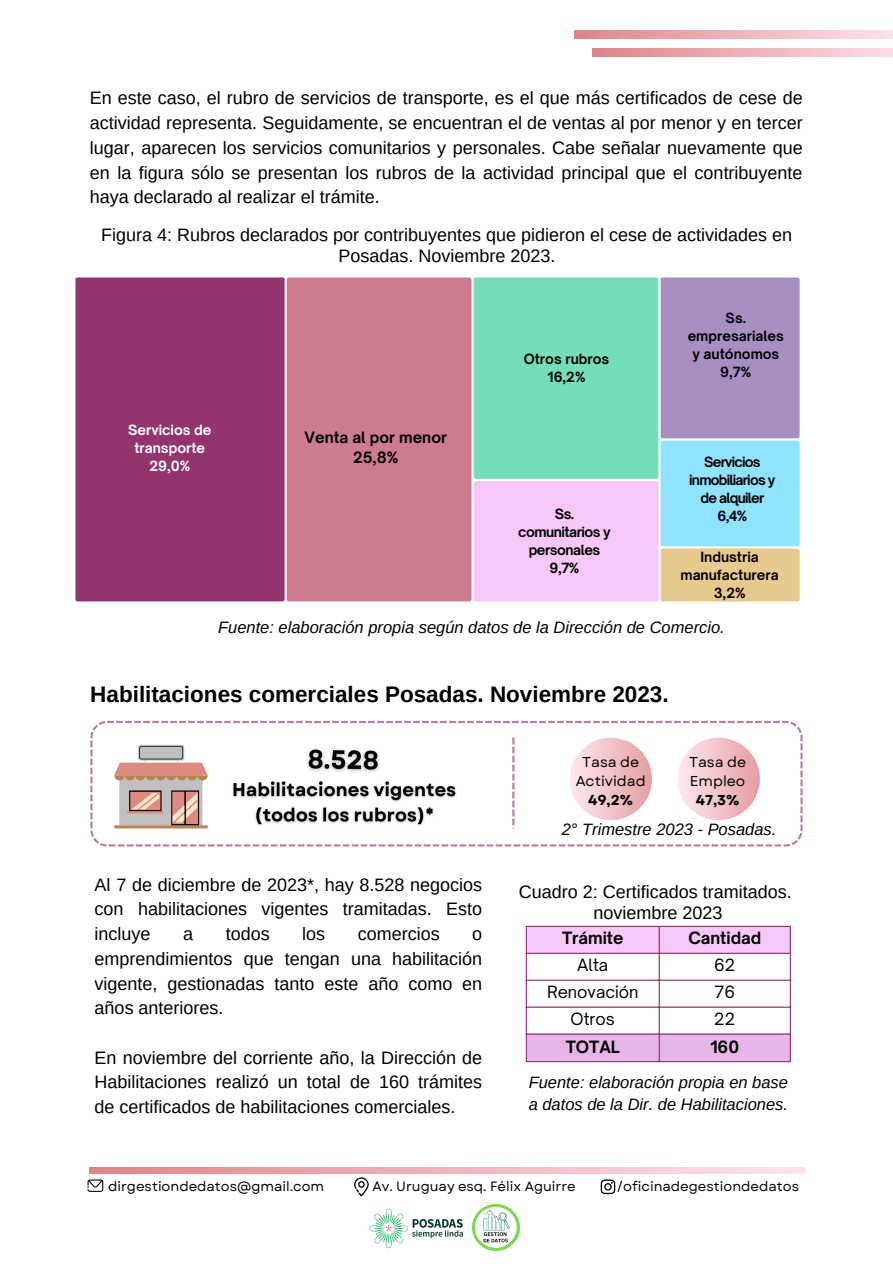
<style>
.page{position:relative;width:893px;height:1264px;background:#fff}
.page>*{position:absolute;margin:0;border:0;box-sizing:border-box;transform-origin:0 0}
.t1{font:700 22.5px "Arimo";color:#000}
.t2{font:18px/24.8px "Arimo";color:#000;text-align:justify}
.t3{font:italic 16.5px/22.5px "Arimo";color:#000}
.t4{font:16.2px "Open Sauce One";color:#000}
.t5{font:700 16.2px "Open Sauce One";color:#000}
.t6{font:700 15px "Open Sauce One";color:#000}
.t7{font:14.25px/19px "Garet";color:#000;text-align:center}
.t8{font:700 13.5px/18px "Open Sauce One";color:#000;text-align:center}
.t9{font:13.5px "Garet";color:#020202}
.t10{font:700 13.5px/18px "Open Sauce One";letter-spacing:-.055em;color:#000;text-align:center}
.t11{font:700 13.5px/18px "Open Sauce One";letter-spacing:-.035em;color:#000;text-align:center}
.t12{font:700 13.5px/18px "Open Sauce One";color:#fff;text-align:center}
.t13{font:800 1.5px "Open Sans";color:#000}
.s1{font-weight:700}
</style>
<div class="page">
<svg style="left:87px;top:1179px;width:16px;height:12px"></svg>
<svg style="left:354px;top:1177px;width:15px;height:19px"></svg>
<svg style="left:600px;top:1179px;width:15px;height:15px"></svg>
<img style="left:471px;top:1203px;width:49px;height:48px">
<img style="left:369px;top:1208px;width:94px;height:40px">
<svg style="left:90px;top:1167px;width:714px;height:6px;background:#eeb4ba"></svg>
<svg style="left:575px;top:31px;width:317px;height:7px;background:#edb3b9"></svg>
<svg style="left:592px;top:49px;width:300px;height:7px;background:#ecb0b6"></svg>
<div style="left:75px;top:277px;width:209px;height:324px;background:#94346e"></div>
<div style="left:287px;top:277px;width:184px;height:324px;background:#ce7b8f"></div>
<div style="left:298px;top:427px;width:155px;height:44px;background:#ce7b8f"></div>
<div style="left:123px;top:419px;width:94px;height:58px;background:#94346e"></div>
<svg style="left:473px;top:277px;width:326px;height:324px;background:#a9c8cf"></svg>
<svg style="left:90px;top:720px;width:712px;height:126px"></svg>
<svg style="left:114px;top:744px;width:93px;height:84px"></svg>
<div style="left:569px;top:737px;width:83px;height:83px;background:linear-gradient(to right,#ffeaf2,#e49fa1);border-radius:50%"></div>
<div style="left:677px;top:737px;width:82px;height:83px;background:linear-gradient(to right,#ffeaf2,#e4a0a2);border-radius:50%"></div>
<svg style="left:512px;top:737px;width:2px;height:91px"></svg>
<img style="left:229px;top:777px;width:233px;height:53px">
<img style="left:300px;top:740px;width:86px;height:39px">
<div style="left:527px;top:927px;width:262px;height:25px;background:#f7c8f7"></div>
<div style="left:527px;top:1034px;width:262px;height:27px;background:#e8b5e8"></div>
<hr style="left:525px;top:927px;width:2px;height:134px;background:#94346e">
<hr style="left:658px;top:927px;width:1px;height:134px;background:#94346e">
<hr style="left:789px;top:927px;width:1px;height:134px;background:#94346e">
<hr style="left:525px;top:925px;width:265px;height:2px;background:#94346e">
<hr style="left:525px;top:952px;width:265px;height:1px;background:#94346e">
<hr style="left:525px;top:979px;width:265px;height:1px;background:#94346e">
<hr style="left:525px;top:1006px;width:265px;height:1px;background:#94346e">
<hr style="left:525px;top:1033px;width:265px;height:1px;background:#94346e">
<hr style="left:525px;top:1061px;width:265px;height:1px;background:#94346e">
<p class="t2" style="left:90px;top:86px;width:714px">En este caso, el rubro de servicios de transporte, es el que más certificados de cese de actividad representa. Seguidamente, se encuentran el de ventas al por menor y en tercer lugar, aparecen los servicios comunitarios y personales. Cabe señalar nuevamente que en la figura sólo se presentan los rubros de la actividad principal que el contribuyente haya declarado al realizar el trámite.</p>
<p class="t2" style="left:101px;top:224px;width:692px;line-height:21.3px;text-align:center">Figura 4: Rubros declarados por contribuyentes que pidieron el cese de actividades en<br>Posadas. Noviembre 2023.</p>
<p class="t8" style="left:523px;top:350px;width:87px">Otros rubros</p>
<p class="t8" style="left:547px;top:368px;width:39px">16,2%</p>
<p class="t8" style="left:687px;top:308px;width:98px">Ss. empresariales y autónomos</p>
<p class="t8" style="left:720px;top:362px;width:33px">9,7%</p>
<p class="t13" style="left:719px;top:357px;width:23px">Servicios emp. y autónomos</p>
<p class="t12" style="left:128px;top:421px;width:85px">Servicios de transporte</p>
<p class="t12" style="left:149px;top:457px;width:42px">29,0%</p>
<p class="t10" style="left:689px;top:453px;width:88px">Servicios inmobiliarios y de alquiler</p>
<p class="t8" style="left:717px;top:507px;width:31px">6,4%</p>
<p class="t6" style="left:304px;top:428px;width:144px">Venta al por menor</p>
<p class="t6" style="left:353px;top:448px;width:47px">25,8%</p>
<p class="t13" style="left:371px;top:438px;width:17px">Venta al por menor</p>
<p class="t11" style="left:518px;top:504px;width:94px">Ss. comunitarios y personales</p>
<p class="t8" style="left:549px;top:558px;width:31px">9,7%</p>
<p class="t8" style="left:680px;top:548px;width:100px">Industria manufacturera</p>
<p class="t8" style="left:713px;top:584px;width:33px">3,2%</p>
<p class="t13" style="left:720px;top:574px;width:21px">Industria manufacturera</p>
<p class="t3" style="left:218px;top:615px;width:508px">Fuente: elaboración propia según datos de la Dirección de Comercio.</p>
<p class="t1" style="left:90px;top:681px;width:580px">Habilitaciones comerciales Posadas. Noviembre 2023.</p>
<p class="t2" style="left:95px;top:872px;width:389px">Al 7 de diciembre de 2023*, hay 8.528 negocios con habilitaciones vigentes tramitadas. Esto incluye</p>
<p class="t2" style="left:183px;top:921px;width:11px">a</p>
<p class="t2" style="left:226px;top:921px;width:45px">todos</p>
<p class="t2" style="left:302px;top:921px;width:24px">los</p>
<p class="t2" style="left:358px;top:921px;width:83px">comercios</p>
<p class="t2" style="left:95px;top:921px;width:389px;text-indent:377px">o emprendimientos que tengan una habilitación vigente, gestionadas tanto este año como en años anteriores.</p>
<p class="t2" style="left:95px;top:1045px;width:389px">En noviembre del corriente año, la Dirección de Habilitaciones realizó un total de 160 trámites de certificados de habilitaciones comerciales.</p>
<p class="t7" style="left:575px;top:752px;width:71px">Tasa de<br>Actividad<br><span class="s1">49,2%</span></p>
<p class="t7" style="left:689px;top:752px;width:59px">Tasa de<br>Empleo<br><span class="s1">47,3%</span></p>
<p class="t3" style="left:561px;top:818px;width:216px">2° Trimestre 2023 - Posadas.</p>
<p class="t2" style="left:519px;top:879px;width:274px">Cuadro 2: Certificados tramitados.</p>
<p class="t2" style="left:593px;top:900px;width:130px">noviembre 2023</p>
<p class="t5" style="left:562px;top:927px;width:63px">Trámite</p>
<p class="t5" style="left:688px;top:927px;width:74px">Cantidad</p>
<p class="t4" style="left:577px;top:954px;width:32px">Alta</p>
<p class="t4" style="left:714px;top:954px;width:23px">62</p>
<p class="t4" style="left:547px;top:981px;width:93px">Renovación</p>
<p class="t4" style="left:714px;top:981px;width:22px">76</p>
<p class="t4" style="left:570px;top:1008px;width:46px">Otros</p>
<p class="t4" style="left:714px;top:1008px;width:22px">22</p>
<p class="t5" style="left:565px;top:1036px;width:56px">TOTAL</p>
<p class="t5" style="left:710px;top:1036px;width:30px">160</p>
<p class="t3" style="left:528px;top:1070px;width:261px">Fuente: elaboración propia en base a datos de la Dir. de Habilitaciones.</p>
<p class="t9" style="left:108px;top:1176px;width:218px">dirgestiondedatos@gmail.com</p>
<p class="t9" style="left:372px;top:1176px;width:205px">Av. Uruguay esq. Félix Aguirre</p>
<p class="t9" style="left:616px;top:1176px;width:184px">/oficinadegestiondedatos</p>
</div>
